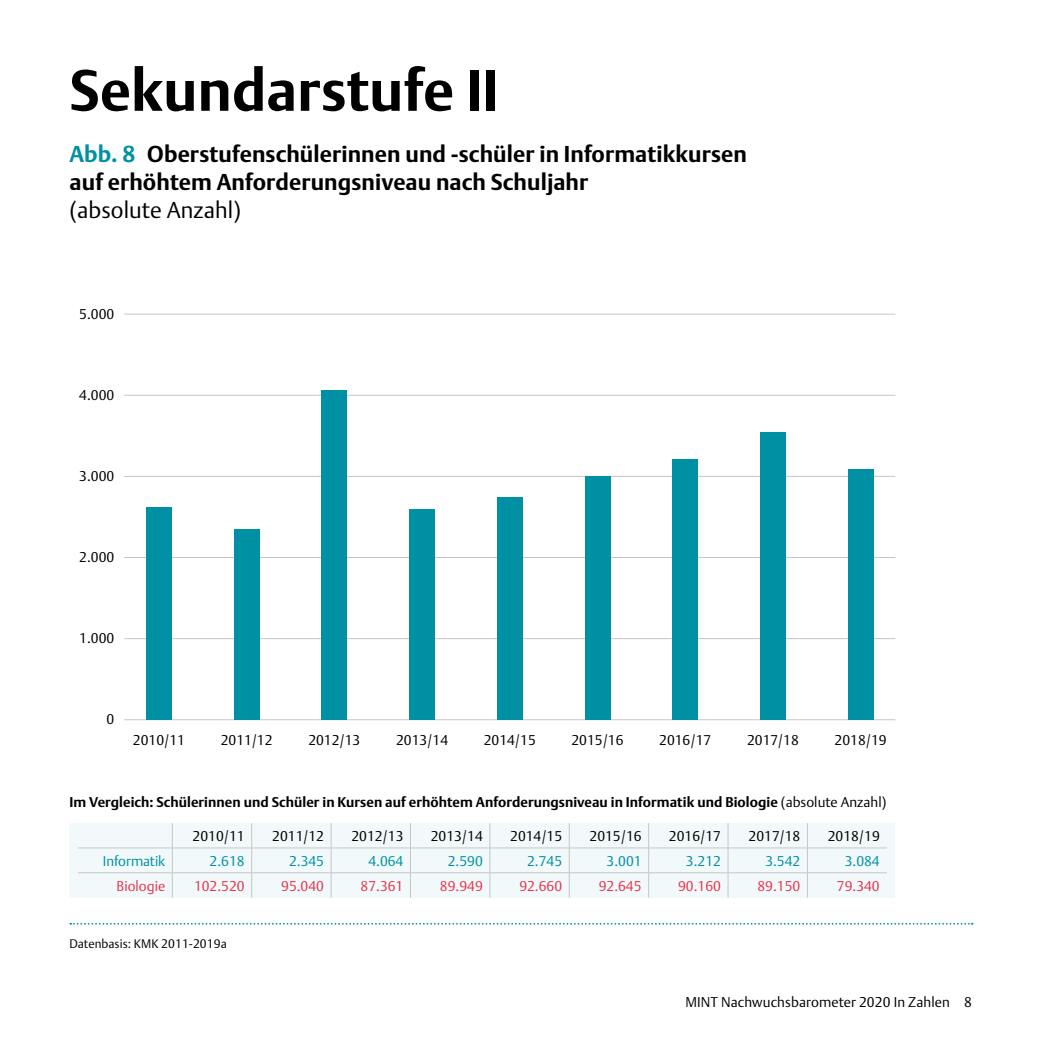
<style>
.page{position:relative;width:1042px;height:1042px;background:#fff}
.page>*{position:absolute;margin:0;border:0;box-sizing:border-box;transform-origin:0 0}
.t1{font:700 57.75px "DTL Argo T";letter-spacing:.005em;color:#000}
.t2{font:700 22.75px/28px "DTL Argo T";letter-spacing:.005em;color:#000}
.t3{font:300 22.75px "DTL Argo T";letter-spacing:.005em;color:#000}
.t4{font:300 14px "DTL Argo T";color:#000}
.t5{font:700 14px "DTL Argo T";letter-spacing:.005em;color:#000}
.t6{font:300 14px "DTL Argo T";color:#e7344c}
.t7{font:300 14px "DTL Argo T";color:#0090a3}
.t8{font:300 12.25px "DTL Argo T";letter-spacing:.01em;color:#000}
.s1{color:#0090a3}
.s2{font-weight:300}
</style>
<div class="page">
<svg style="left:70px;top:923px;width:902px;height:1px"></svg>
<hr style="left:124px;top:719px;width:771px;height:1px;background:#c6c6c6">
<hr style="left:124px;top:557px;width:771px;height:1px;background:#c6c6c6">
<hr style="left:124px;top:395px;width:771px;height:1px;background:#c6c6c6">
<hr style="left:124px;top:638px;width:771px;height:1px;background:#c6c6c6">
<hr style="left:124px;top:476px;width:771px;height:1px;background:#c6c6c6">
<hr style="left:124px;top:314px;width:771px;height:1px;background:#c6c6c6">
<div style="left:146px;top:507px;width:26px;height:212px;background:#0090a3"></div>
<div style="left:234px;top:529px;width:25px;height:190px;background:#0090a3"></div>
<div style="left:322px;top:390px;width:25px;height:329px;background:#0090a3"></div>
<div style="left:409px;top:509px;width:26px;height:210px;background:#0090a3"></div>
<div style="left:497px;top:497px;width:25px;height:222px;background:#0090a3"></div>
<div style="left:585px;top:476px;width:25px;height:243px;background:#0090a3"></div>
<div style="left:672px;top:459px;width:26px;height:260px;background:#0090a3"></div>
<div style="left:760px;top:432px;width:25px;height:287px;background:#0090a3"></div>
<div style="left:848px;top:469px;width:25px;height:250px;background:#0090a3"></div>
<div style="left:69px;top:823px;width:826px;height:74px;background:#f1f9fa"></div>
<hr style="left:78px;top:847px;width:94px;height:1px;background:#c6c6c6">
<hr style="left:172px;top:847px;width:80px;height:1px;background:#c6c6c6">
<hr style="left:252px;top:847px;width:79px;height:1px;background:#c6c6c6">
<hr style="left:331px;top:847px;width:79px;height:1px;background:#c6c6c6">
<hr style="left:410px;top:847px;width:80px;height:1px;background:#c6c6c6">
<hr style="left:490px;top:847px;width:79px;height:1px;background:#c6c6c6">
<hr style="left:569px;top:847px;width:79px;height:1px;background:#c6c6c6">
<hr style="left:648px;top:847px;width:80px;height:1px;background:#c6c6c6">
<hr style="left:728px;top:847px;width:79px;height:1px;background:#c6c6c6">
<hr style="left:807px;top:847px;width:80px;height:1px;background:#c6c6c6">
<hr style="left:78px;top:872px;width:94px;height:1px;background:#c6c6c6">
<hr style="left:172px;top:872px;width:80px;height:1px;background:#c6c6c6">
<svg style="left:172px;top:823px;width:1px;height:74px"></svg>
<hr style="left:252px;top:872px;width:79px;height:1px;background:#c6c6c6">
<svg style="left:251px;top:823px;width:1px;height:74px"></svg>
<hr style="left:331px;top:872px;width:79px;height:1px;background:#c6c6c6">
<svg style="left:331px;top:823px;width:1px;height:74px"></svg>
<hr style="left:410px;top:872px;width:80px;height:1px;background:#c6c6c6">
<svg style="left:410px;top:823px;width:1px;height:74px"></svg>
<hr style="left:490px;top:872px;width:79px;height:1px;background:#c6c6c6">
<svg style="left:489px;top:823px;width:1px;height:74px"></svg>
<hr style="left:569px;top:872px;width:79px;height:1px;background:#c6c6c6">
<svg style="left:569px;top:823px;width:1px;height:74px"></svg>
<hr style="left:648px;top:872px;width:80px;height:1px;background:#c6c6c6">
<svg style="left:648px;top:823px;width:1px;height:74px"></svg>
<hr style="left:728px;top:872px;width:79px;height:1px;background:#c6c6c6">
<svg style="left:728px;top:823px;width:1px;height:74px"></svg>
<hr style="left:807px;top:872px;width:80px;height:1px;background:#c6c6c6">
<svg style="left:807px;top:823px;width:1px;height:74px"></svg>
<h1 class="t1" style="left:69px;top:56px;width:431px">Sekundarstufe II</h1>
<h2 class="t2" style="left:69px;top:139px;width:679px"><span class="s1">Abb. 8</span> Oberstufenschülerinnen und -schüler in Informatikkursen auf erhöhtem Anforderungsniveau nach Schuljahr</h2>
<h2 class="t3" style="left:69px;top:196px;width:173px">(absolute Anzahl)</h2>
<p class="t4" style="left:79px;top:306px;width:37px">5.000</p>
<p class="t4" style="left:79px;top:387px;width:37px">4.000</p>
<p class="t4" style="left:79px;top:468px;width:37px">3.000</p>
<p class="t4" style="left:79px;top:549px;width:37px">2.000</p>
<p class="t4" style="left:79px;top:630px;width:37px">1.000</p>
<p class="t4" style="left:107px;top:711px;width:9px">0</p>
<p class="t4" style="left:133px;top:732px;width:54px">2010/11</p>
<p class="t4" style="left:221px;top:732px;width:53px">2011/12</p>
<p class="t4" style="left:308px;top:732px;width:54px">2012/13</p>
<p class="t4" style="left:396px;top:732px;width:54px">2013/14</p>
<p class="t4" style="left:484px;top:732px;width:54px">2014/15</p>
<p class="t4" style="left:571px;top:732px;width:54px">2015/16</p>
<p class="t4" style="left:659px;top:732px;width:54px">2016/17</p>
<p class="t4" style="left:747px;top:732px;width:53px">2017/18</p>
<p class="t4" style="left:834px;top:732px;width:54px">2018/19</p>
<p class="t5" style="left:69px;top:793px;width:818px">Im Vergleich: Schülerinnen und Schüler in Kursen auf erhöhtem Anforderungsniveau in Informatik und Biologie <span class="s2">(absolute Anzahl)</span></p>
<p class="t4" style="left:193px;top:827px;width:54px">2010/11</p>
<p class="t4" style="left:272px;top:827px;width:53px">2011/12</p>
<p class="t4" style="left:351px;top:827px;width:54px">2012/13</p>
<p class="t4" style="left:431px;top:827px;width:54px">2013/14</p>
<p class="t4" style="left:510px;top:827px;width:54px">2014/15</p>
<p class="t4" style="left:589px;top:827px;width:54px">2015/16</p>
<p class="t4" style="left:669px;top:827px;width:54px">2016/17</p>
<p class="t4" style="left:748px;top:827px;width:53px">2017/18</p>
<p class="t4" style="left:828px;top:827px;width:54px">2018/19</p>
<p class="t7" style="left:103px;top:852px;width:64px">Informatik</p>
<p class="t7" style="left:210px;top:852px;width:37px">2.618</p>
<p class="t7" style="left:289px;top:852px;width:37px">2.345</p>
<p class="t7" style="left:368px;top:852px;width:37px">4.064</p>
<p class="t7" style="left:448px;top:852px;width:37px">2.590</p>
<p class="t7" style="left:527px;top:852px;width:37px">2.745</p>
<p class="t7" style="left:606px;top:852px;width:37px">3.001</p>
<p class="t7" style="left:686px;top:852px;width:37px">3.212</p>
<p class="t7" style="left:765px;top:852px;width:37px">3.542</p>
<p class="t7" style="left:845px;top:852px;width:37px">3.084</p>
<p class="t6" style="left:117px;top:877px;width:50px">Biologie</p>
<p class="t6" style="left:194px;top:877px;width:52px">102.520</p>
<p class="t6" style="left:281px;top:877px;width:44px">95.040</p>
<p class="t6" style="left:360px;top:877px;width:44px">87.361</p>
<p class="t6" style="left:440px;top:877px;width:44px">89.949</p>
<p class="t6" style="left:519px;top:877px;width:44px">92.660</p>
<p class="t6" style="left:599px;top:877px;width:44px">92.645</p>
<p class="t6" style="left:678px;top:877px;width:44px">90.160</p>
<p class="t6" style="left:757px;top:877px;width:44px">89.150</p>
<p class="t6" style="left:837px;top:877px;width:44px">79.340</p>
<p class="t8" style="left:69px;top:936px;width:159px">Datenbasis: KMK 2011-2019a</p>
<p class="t4" style="left:685px;top:994px;width:288px">MINT Nachwuchsbarometer 2020 In Zahlen 8</p>
</div>
